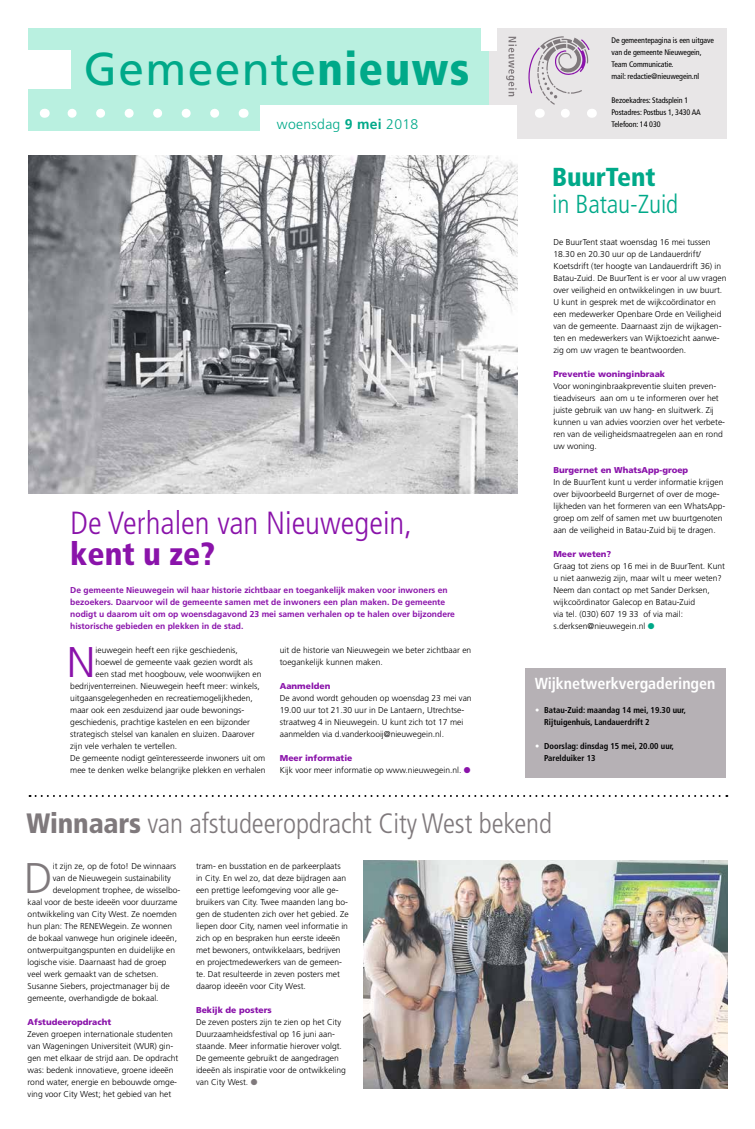
<style>
.page{position:relative;width:755px;height:1129px;background:#fff}
.page>*{position:absolute;margin:0;border:0;box-sizing:border-box;transform-origin:0 0}
.t1{font:46px "Frutiger";letter-spacing:.03em;color:#00a989}
.t2{font:300 42.9px "Frutiger";color:#7f797c}
.t3{font:300 42.9px "Frutiger";color:#8a13aa}
.t4{font:300 condensed 32px "Frutiger";color:#8a13aa}
.t5{font:900 condensed 32px "Frutiger";color:#8a13aa}
.t6{font:300 condensed 28px "Frutiger";letter-spacing:-.005em;color:#7f797c}
.t7{font:300 condensed 26px "Frutiger";letter-spacing:-.005em;color:#00a989}
.t8{font:900 condensed 26px "Frutiger";letter-spacing:-.005em;color:#00a989}
.t9{font:700 condensed 16px "Frutiger";letter-spacing:-.005em;color:#fff}
.t10{font:300 14px "Frutiger";letter-spacing:.02em;color:#00a989}
.t11{font:300 8.5px/12px "Frutiger";color:#000}
.t12{font:700 8.5px/12px "Frutiger";color:#8a13aa}
.t13{font:700 condensed 8.5px/12px "Frutiger";color:#000}
.t14{font:900 8.5px "Frutiger";color:#8a13aa}
.t15{font:condensed 8px/12px "Frutiger";letter-spacing:-.01em;color:#000}
.s1{font-weight:900;font-stretch:condensed}
.s2{font-weight:700}
.s3{font-weight:900;color:#8a13aa}
.s4{color:#8a13aa}
.s5{color:#00a989}
.s6{color:#fff}
.s7{font-weight:900}
.s8{color:#7f797c}
</style>
<div class="page">
<div style="left:468px;top:28px;width:258px;height:111px;background:#e8e6e7"></div>
<div style="left:28px;top:28px;width:461px;height:103px;background:#b9f0e0"></div>
<div style="left:261px;top:106px;width:255px;height:42px;background:#fff"></div>
<div style="left:17px;top:50px;width:53px;height:38px;background:#fff"></div>
<div style="left:481px;top:12px;width:16px;height:38px;background:#fff"></div>
<svg style="left:67px;top:109px;width:147px;height:9px"></svg>
<svg style="left:506px;top:37px;width:10px;height:59px"></svg>
<img style="left:29px;top:155px;width:487px;height:338px">
<svg style="left:528px;top:36px;width:64px;height:82px"></svg>
<svg style="left:30px;top:795px;width:696px;height:1px"></svg>
<img style="left:363px;top:860px;width:363px;height:228px">
<div style="left:524px;top:668px;width:201px;height:109px;background:#b6b1b5"></div>
<h1 class="t1" style="left:84px;top:42px;width:387px">Gemeente<span class="s1">nieuws</span></h1>
<h3 class="t10" style="left:277px;top:116px;width:143px">woensdag <span class="s2">9 mei</span> 2018</h3>
<h3 class="t4" style="left:70px;top:505px;width:343px">De Verhalen van Nieuwegein,</h3>
<h3 class="t5" style="left:70px;top:535px;width:146px">kent u ze?</h3>
<p class="t12" style="left:70px;top:583px;width:386px">De gemeente Nieuwegein wil haar historie zichtbaar en toegankelijk maken voor inwoners en bezoekers. Daarvoor wil de gemeente samen met de inwoners een plan maken. De gemeente nodigt u daarom uit om op woensdagavond 23 mei samen verhalen op te halen over bijzondere historische gebieden en plekken in de stad.</p>
<h2 class="t3" style="left:67px;top:637px;width:30px">N</h2>
<p class="t11" style="left:95px;top:643px;width:144px">ieuwegein heeft een rijke geschiedenis,</p>
<p class="t11" style="left:95px;top:655px;width:159px">hoewel de gemeente vaak gezien wordt als</p>
<p class="t11" style="left:95px;top:667px;width:167px">een stad met hoogbouw, vele woonwijken en</p>
<p class="t11" style="left:70px;top:679px;width:191px">bedrijventerreinen. Nieuwegein heeft meer: winkels,</p>
<p class="t11" style="left:70px;top:691px;width:184px">uitgaansgelegenheden en recreatiemogelijkheden,</p>
<p class="t11" style="left:70px;top:703px;width:175px">maar ook een zesduizend jaar oude bewonings-</p>
<p class="t11" style="left:70px;top:715px;width:181px">geschiedenis, prachtige kastelen en een bijzonder</p>
<p class="t11" style="left:70px;top:727px;width:186px">strategisch stelsel van kanalen en sluizen. Daarover</p>
<p class="t11" style="left:70px;top:739px;width:108px">zijn vele verhalen te vertellen.</p>
<p class="t11" style="left:70px;top:751px;width:196px">De gemeente nodigt geïnteresseerde inwoners uit om</p>
<p class="t11" style="left:70px;top:763px;width:197px">mee te denken welke belangrijke plekken en verhalen</p>
<p class="t11" style="left:279px;top:643px;width:193px">uit de historie van Nieuwegein we beter zichtbaar en toegankelijk kunnen maken.</p>
<p class="t14" style="left:279px;top:680px;width:52px">Aanmelden</p>
<p class="t11" style="left:279px;top:691px;width:193px">De avond wordt gehouden op woensdag 23 mei van 19.00 uur tot 21.30 uur in De Lantaern, Utrechtse&shy;straatweg 4 in Nieuwegein. U kunt zich tot 17 mei aanmelden via d.vanderkooij@nieuwegein.nl.</p>
<p class="t11" style="left:279px;top:751px;width:192px"><span class="s3">Meer informatie<br></span>Kijk voor meer informatie op www.nieuwegein.nl. <span class="s4">●</span></p>
<p class="t15" style="left:611px;top:34px;width:104px">De gemeentepagina is een uitgave van de gemeente Nieuwegein,<br>Team Communicatie.<br>mail: redactie@nieuwegein.nl</p>
<p class="t15" style="left:611px;top:94px;width:91px">Bezoekadres: Stadsplein 1<br>Postadres: Postbus 1, 3430 AA<br>Telefoon: 14 030</p>
<h3 class="t8" style="left:552px;top:161px;width:105px">BuurTent</h3>
<h3 class="t7" style="left:552px;top:189px;width:127px">in Batau-Zuid</h3>
<p class="t11" style="left:553px;top:235px;width:174px">De BuurTent staat woensdag 16 mei tussen 18.30 en 20.30 uur op de Landauerdrift/ Koetsdrift (ter hoogte van Landauerdrift 36) in Batau-Zuid. De BuurTent is er voor al uw vragen over veiligheid en ontwikkelingen in uw buurt.<br>U kunt in gesprek met de wijkcoördinator en een medewerker Openbare Orde en Veiligheid van de gemeente. Daarnaast zijn de wijkagen&shy;ten en medewerkers van Wijktoezicht aanwe&shy;zig om uw vragen te beantwoorden.</p>
<p class="t14" style="left:553px;top:368px;width:113px">Preventie woninginbraak</p>
<p class="t11" style="left:553px;top:379px;width:173px">Voor woninginbraakpreventie sluiten preven&shy;tieadviseurs aan om u te informeren over het juiste gebruik van uw hang- en sluitwerk. Zij kunnen u van advies voorzien over het verbete&shy;ren van de veiligheidsmaatregelen aan en rond uw woning.</p>
<p class="t14" style="left:553px;top:464px;width:136px">Burgernet en WhatsApp-groep</p>
<p class="t11" style="left:553px;top:475px;width:173px">In de BuurTent kunt u verder informatie krijgen over bijvoorbeeld Burgernet of over de moge&shy;lijkheden van het formeren van een WhatsApp&shy;groep om zelf of samen met uw buurtgenoten aan de veiligheid in Batau-Zuid bij te dragen.</p>
<p class="t14" style="left:553px;top:548px;width:59px">Meer weten?</p>
<p class="t11" style="left:553px;top:559px;width:173px">Graag tot ziens op 16 mei in de BuurTent. Kunt u niet aanwezig zijn, maar wilt u meer weten?<br>Neem dan contact op met Sander Derksen, wijkcoördinator Galecop en Batau-Zuid<br>via tel. (030) 607 19 33 of via mail: s.derksen@nieuwegein.nl <span class="s5">●</span></p>
<h3 class="t9" style="left:534px;top:673px;width:182px">Wijknetwerkvergaderingen</h3>
<p class="t13" style="left:544px;top:703px;width:143px;text-indent:-9px"><span class="s6">•</span> Batau-Zuid: maandag 14 mei, 19.30 uur,<br>Rijtuigenhuis, Landauerdrift 2</p>
<p class="t13" style="left:544px;top:739px;width:131px;text-indent:-9px"><span class="s6">•</span> Doorslag: dinsdag 15 mei, 20.00 uur,<br>Parelduiker 13</p>
<h3 class="t6" style="left:26px;top:807px;width:526px"><span class="s7">Winnaars</span> van afstudeeropdracht City West bekend</h3>
<h2 class="t2" style="left:24px;top:853px;width:30px">D</h2>
<p class="t11" style="left:53px;top:859px;width:125px">it zijn ze, op de foto! De winnaars</p>
<p class="t11" style="left:53px;top:871px;width:120px">van de Nieuwegein sustainability</p>
<p class="t11" style="left:53px;top:883px;width:129px">development trophee, de wisselbo-</p>
<p class="t11" style="left:28px;top:895px;width:151px">kaal voor de beste ideeën voor duurzame</p>
<p class="t11" style="left:28px;top:907px;width:151px">ontwikkeling van City West. Ze noemden</p>
<p class="t11" style="left:28px;top:919px;width:146px">hun plan: The RENEWegein. Ze wonnen</p>
<p class="t11" style="left:28px;top:931px;width:151px">de bokaal vanwege hun originele ideeën,</p>
<p class="t11" style="left:28px;top:943px;width:149px">ontwerpuitgangspunten en duidelijke en</p>
<p class="t11" style="left:28px;top:955px;width:140px">logische visie. Daarnaast had de groep</p>
<p class="t11" style="left:28px;top:967px;width:132px">veel werk gemaakt van de schetsen.</p>
<p class="t11" style="left:28px;top:979px;width:144px">Susanne Siebers, projectmanager bij de</p>
<p class="t11" style="left:28px;top:991px;width:132px">gemeente, overhandigde de bokaal.</p>
<p class="t14" style="left:28px;top:1016px;width:85px">Afstudeeropdracht</p>
<p class="t11" style="left:28px;top:1027px;width:152px">Zeven groepen internationale studenten van Wageningen Universiteit (WUR) gin&shy;gen met elkaar de strijd aan. De opdracht was: bedenk innovatieve, groene ideeën rond water, energie en bebouwde omge&shy;ving voor City West; het gebied van het</p>
<p class="t11" style="left:196px;top:859px;width:154px">tram- en busstation en de parkeerplaats in City. En wel zo, dat deze bijdragen aan een prettige leefomgeving voor alle ge&shy;bruikers van City. Twee maanden lang bo&shy;gen de studenten zich over het gebied. Ze liepen door City, namen veel informatie in zich op en bespraken hun eerste ideeën met bewoners, ontwikkelaars, bedrijven en projectmedewerkers van de gemeen&shy;te. Dat resulteerde in zeven posters met daarop ideeën voor City West.</p>
<p class="t14" style="left:196px;top:1004px;width:77px">Bekijk de posters</p>
<p class="t11" style="left:196px;top:1015px;width:151px">De zeven posters zijn te zien op het City Duurzaamheidsfestival op 16 juni aan&shy;staande. Meer informatie hierover volgt.<br>De gemeente gebruikt de aangedragen ideeën als inspiratie voor de ontwikkeling van City West. <span class="s8">●</span></p>
</div>
